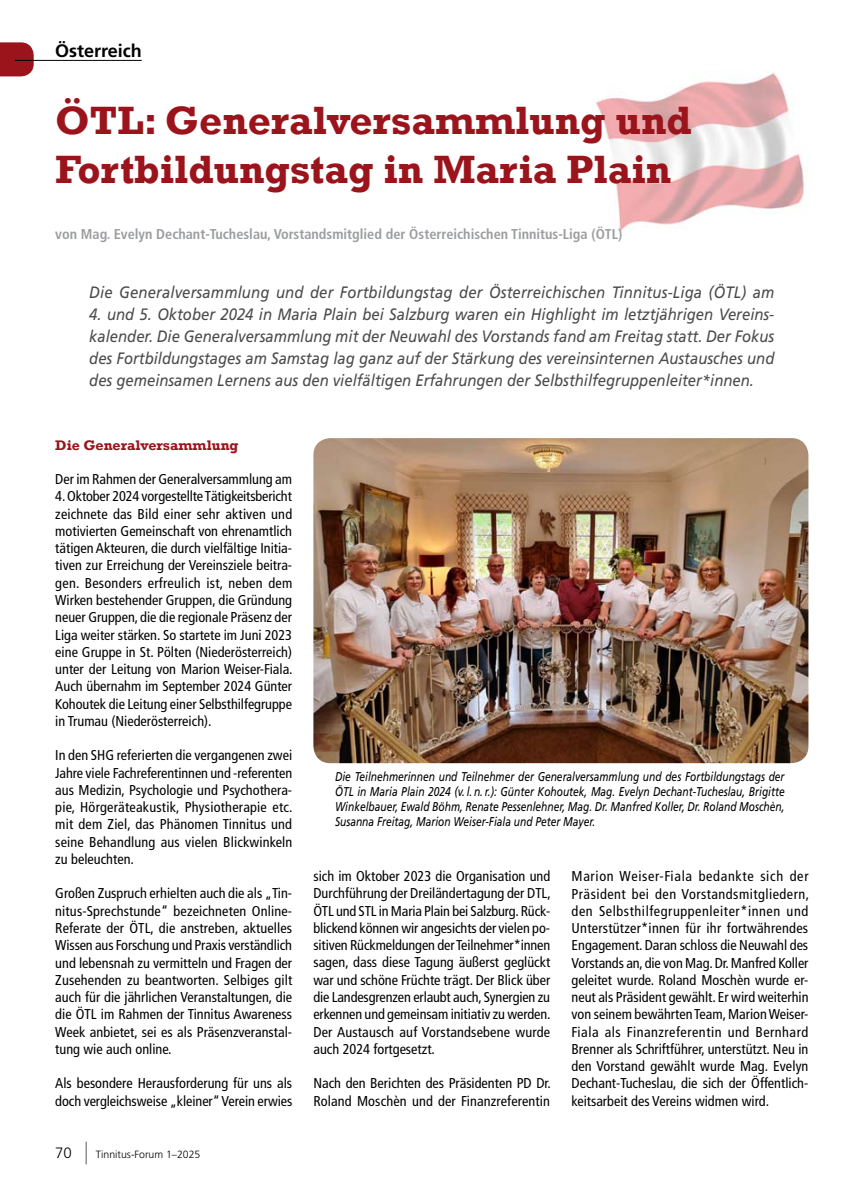
<style>
.page{position:relative;width:851px;height:1191px;background:#fff}
.page>*{position:absolute;margin:0;border:0;box-sizing:border-box;transform-origin:0 0}
.t1{font:700 40.5px/48.6px "Rockwell";color:#9b141c}
.t2{font:700 18px "Frutiger";color:#000}
.t3{font:italic 16.5px/22px "Frutiger";letter-spacing:.01em;color:#4b4b4d;text-align:justify;scale:.9 1}
.t4{font:300 15px "Frutiger";color:#000}
.t5{font:condensed 14.25px/17.2px "Frutiger";color:#000;text-align:justify}
.t6{font:700 condensed 14.25px "Frutiger";color:#9c9d9f}
.t7{font:700 14.25px "Rockwell";color:#9b141c}
.t8{font:italic 12.75px/15.3px "Frutiger";color:#000;text-align:justify;scale:.8 1}
.t9{font:300 10.5px "Frutiger";color:#000}
</style>
<div class="page">
<svg style="left:86px;top:1141px;width:1px;height:23px"></svg>
<img style="left:595px;top:72px;width:209px;height:161px">
<svg style="left:0;top:42px;width:34px;height:34px"></svg>
<hr style="left:15px;top:60px;width:127px;height:1px;background:#000">
<img style="left:313px;top:438px;width:495px;height:325px">
<p class="t2" style="left:55px;top:40px;width:88px">Österreich</p>
<h1 class="t1" style="left:55px;top:96px;width:637px">ÖTL: Generalversammlung und<br>Fortbildungstag in Maria Plain</h1>
<p class="t6" style="left:55px;top:226px;width:568px">von Mag. Evelyn Dechant-Tucheslau, Vorstandsmitglied der Österreichischen Tinnitus-Liga (ÖTL)</p>
<p class="t3" style="left:89px;top:281px;width:762px">Die Generalversammlung und der Fortbildungstag der Österreichischen Tinnitus-Liga (ÖTL) am</p>
<p class="t3" style="left:89px;top:303px;width:762px">4. und 5. Oktober 2024 in Maria Plain bei Salzburg waren ein Highlight im letztjährigen Vereins&shy;kalender. Die Generalversammlung mit der Neuwahl des Vorstands fand am Freitag statt. Der Fokus des Fortbildungstages am Samstag lag ganz auf der Stärkung des vereinsinternen Austausches und des gemeinsamen Lernens aus den vielfältigen Erfahrungen der Selbsthilfegruppenleiter*innen.</p>
<p class="t7" style="left:55px;top:436px;width:185px">Die Generalversammlung</p>
<p class="t5" style="left:55px;top:470px;width:238px">Der im Rahmen der Generalversammlung am</p>
<p class="t5" style="left:55px;top:488px;width:239px">4. Oktober 2024 vorgestellte Tätigkeitsbericht zeichnete das Bild einer sehr aktiven und motivierten Gemeinschaft von ehrenamtlich tätigen Akteuren, die durch vielfältige Initia&shy;tiven zur Erreichung der Vereinsziele beitra&shy;gen. Besonders erfreulich ist, neben dem Wirken bestehender Gruppen, die Gründung neuer Gruppen, die die regionale Präsenz der Liga weiter stärken. So startete im Juni 2023 eine Gruppe in St. Pölten (Niederösterreich) unter der Leitung von Marion Weiser-Fiala.<br>Auch übernahm im September 2024 Günter Kohoutek die Leitung einer Selbsthilfegruppe in Trumau (Niederösterreich).</p>
<p class="t5" style="left:55px;top:747px;width:239px">In den SHG referierten die vergangenen zwei Jahre viele Fachreferentinnen und -referenten aus Medizin, Psychologie und Psychothera&shy;pie, Hörgeräteakustik, Physiotherapie etc. mit dem Ziel, das Phänomen Tinnitus und seine Behandlung aus vielen Blickwinkeln zu beleuchten.</p>
<p class="t5" style="left:55px;top:885px;width:238px">Großen Zuspruch erhielten auch die als „Tin&shy;nitus-Sprechstunde“ bezeichneten Online-Referate der ÖTL, die anstreben, aktuelles Wissen aus Forschung und Praxis verständlich und lebensnah zu vermitteln und Fragen der Zusehenden zu beantworten. Selbiges gilt auch für die jährlichen Veranstaltungen, die die ÖTL im Rahmen der Tinnitus Awareness Week anbietet, sei es als Präsenzveranstal&shy;tung wie auch online.</p>
<p class="t5" style="left:55px;top:1075px;width:238px">Als besondere Herausforderung für uns als doch vergleichsweise „kleiner“ Verein erwies</p>
<p class="t4" style="left:55px;top:1144px;width:18px">70</p>
<p class="t9" style="left:96px;top:1148px;width:106px">Tinnitus-Forum 1–2025</p>
<p class="t8" style="left:335px;top:768px;width:563px">Die Teilnehmerinnen und Teilnehmer der Generalversammlung und des Fortbildungstags der ÖTL in Maria Plain 2024 (v. l. n. r.): Günter Kohoutek, Mag. Evelyn Dechant-Tucheslau, Brigitte Winkelbauer, Ewald Böhm, Renate Pessenlehner, Mag. Dr. Manfred Koller, Dr. Roland Moschèn, Susanna Freitag, Marion Weiser-Fiala und Peter Mayer.</p>
<p class="t5" style="left:313px;top:867px;width:239px">sich im Oktober 2023 die Organisation und Durchführung der Dreiländertagung der DTL, ÖTL und STL in Maria Plain bei Salzburg. Rück&shy;blickend können wir angesichts der vielen po&shy;sitiven Rückmeldungen der Teilnehmer*innen sagen, dass diese Tagung äußerst geglückt war und schöne Früchte trägt. Der Blick über die Landesgrenzen erlaubt auch, Synergien zu erkennen und gemeinsam initiativ zu werden.<br>Der Austausch auf Vorstandsebene wurde auch 2024 fortgesetzt.</p>
<p class="t5" style="left:313px;top:1074px;width:239px">Nach den Berichten des Präsidenten PD Dr.<br>Roland Moschèn und der Finanzreferentin</p>
<p class="t5" style="left:571px;top:868px;width:239px">Marion Weiser-Fiala bedankte sich der Präsident bei den Vorstandsmitgliedern, den Selbsthilfegruppenleiter*innen und Unterstützer*innen für ihr fortwährendes Engagement. Daran schloss die Neuwahl des Vorstands an, die von Mag. Dr. Manfred Koller geleitet wurde. Roland Moschèn wurde er&shy;neut als Präsident gewählt. Er wird weiterhin von seinem bewährten Team, Marion Weiser-Fiala als Finanzreferentin und Bernhard Brenner als Schriftführer, unterstützt. Neu in den Vorstand gewählt wurde Mag. Evelyn Dechant-Tucheslau, die sich der Öffentlich&shy;keitsarbeit des Vereins widmen wird.</p>
</div>
